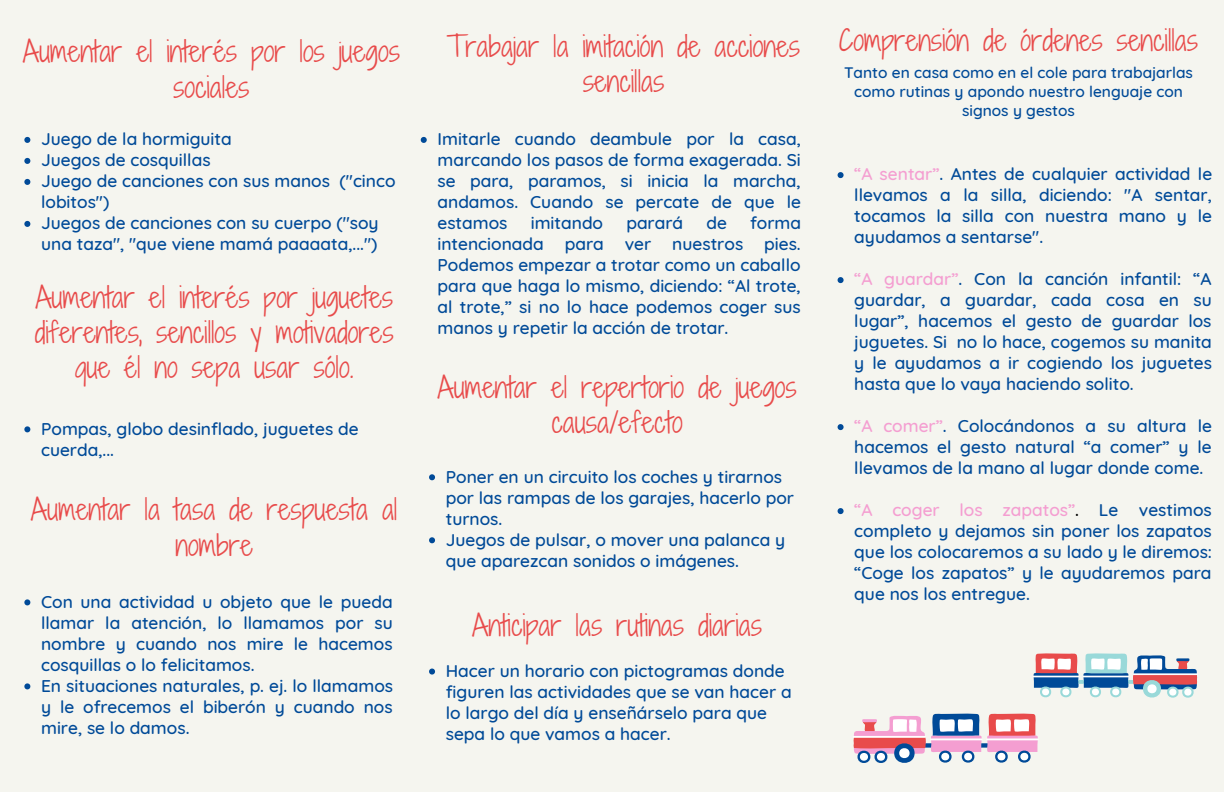
<style>
.page{position:relative;width:1224px;height:792px;background:#f5f5ef}
.page>*{position:absolute;margin:0;border:0;box-sizing:border-box;transform-origin:0 0}
.t1{font:27.8px/35.2px "Shadows Into Light Two";color:#e84b4b;text-align:center}
.t2{font:500 17.3px/21px "Quicksand";color:#004a98;text-align:justify}
.t3{font:500 15.5px/18.8px "Quicksand";color:#004a98;text-align:center}
.s1{color:#f49ed1}
.s2{color:#000}
</style>
<div class="page">
<svg style="left:853px;top:713px;width:185px;height:50px"></svg>
<hr style="left:853px;top:736px;width:73px;height:2px;background:#fff">
<hr style="left:986px;top:738px;width:53px;height:2px;background:#fff">
<hr style="left:930px;top:738px;width:52px;height:2px;background:#fff">
<svg style="left:1033px;top:653px;width:164px;height:45px"></svg>
<hr style="left:1133px;top:673px;width:65px;height:2px;background:#fff">
<hr style="left:1033px;top:676px;width:46px;height:1px;background:#fff">
<hr style="left:1083px;top:676px;width:46px;height:1px;background:#fff">
<svg style="left:24px;top:426px;width:6px;height:6px"></svg>
<svg style="left:24px;top:137px;width:6px;height:6px"></svg>
<svg style="left:24px;top:158px;width:6px;height:6px"></svg>
<svg style="left:24px;top:179px;width:6px;height:6px"></svg>
<svg style="left:24px;top:221px;width:6px;height:6px"></svg>
<svg style="left:24px;top:599px;width:6px;height:6px"></svg>
<svg style="left:24px;top:683px;width:6px;height:6px"></svg>
<svg style="left:838px;top:172px;width:6px;height:6px"></svg>
<svg style="left:838px;top:277px;width:6px;height:6px"></svg>
<svg style="left:838px;top:424px;width:6px;height:6px"></svg>
<svg style="left:838px;top:508px;width:6px;height:6px"></svg>
<svg style="left:421px;top:137px;width:6px;height:6px"></svg>
<svg style="left:429px;top:474px;width:6px;height:6px"></svg>
<svg style="left:429px;top:537px;width:6px;height:6px"></svg>
<svg style="left:429px;top:669px;width:6px;height:6px"></svg>
<h1 class="t1" style="left:23px;top:34px;width:379px">Aumentar el interés por los juegos sociales</h1>
<p class="t2" style="left:41px;top:128px;width:356px;text-align:left">Juego de la hormiguita<br>Juegos de cosquillas<br>Juego de canciones con sus manos ("cinco lobitos")<br>Juegos de canciones con su cuerpo ("soy una taza", "que viene mamá paaaata,...")</p>
<h1 class="t1" style="left:35px;top:279px;width:360px">Aumentar el interés por juguetes diferentes, sencillos y motivadores que él no sepa usar sólo.</h1>
<p class="t2" style="left:41px;top:418px;width:319px">Pompas, globo desinflado, juguetes de cuerda,...</p>
<h1 class="t1" style="left:31px;top:492px;width:368px">Aumentar la tasa de respuesta al nombre</h1>
<p class="t2" style="left:41px;top:591px;width:354px;text-align:left">Con una actividad u objeto que le pueda llamar la atención, lo llamamos por su nombre y cuando nos mire le hacemos cosquillas o lo felicitamos.<br>En situaciones naturales, p. ej. lo llamamos y le ofrecemos el biberón y cuando nos mire, se lo damos.</p>
<h1 class="t1" style="left:447px;top:29px;width:355px">Trabajar la imitación de acciones sencillas</h1>
<p class="t2" style="left:437px;top:128px;width:365px">Imitarle cuando deambule por la casa, marcando los pasos de forma exagerada. Si se para, paramos, si inicia la marcha, andamos. Cuando se percate de que le estamos</p>
<p class="t2" style="left:531px;top:212px;width:74px">imitando</p>
<p class="t2" style="left:626px;top:212px;width:58px">parará</p>
<p class="t2" style="left:706px;top:212px;width:22px">de</p>
<p class="t2" style="left:437px;top:212px;width:365px;text-indent:313px">forma intencionada para ver nuestros pies.<br>Podemos empezar a trotar como un caballo para que haga lo mismo, diciendo: “Al trote, al trote,” si no lo hace podemos coger sus manos y repetir la acción de trotar.</p>
<h1 class="t1" style="left:437px;top:370px;width:361px">Aumentar el repertorio de juegos causa/efecto</h1>
<p class="t2" style="left:446px;top:466px;width:350px;text-align:left">Poner en un circuito los coches y tirarnos por las rampas de los garajes, hacerlo por turnos.<br>Juegos de pulsar, o mover una palanca y que aparezcan sonidos o imágenes.</p>
<h1 class="t1" style="left:472px;top:608px;width:291px">Anticipar las rutinas diarias</h1>
<p class="t2" style="left:446px;top:660px;width:347px;text-align:left">Hacer un horario con pictogramas donde figuren las actividades que se van hacer a lo largo del día y enseñárselo para que sepa lo que vamos a hacer.</p>
<h1 class="t1" style="left:839px;top:23px;width:361px">Comprensión de órdenes sencillas</h1>
<p class="t3" style="left:844px;top:63px;width:350px">Tanto en casa como en el cole para trabajarlas como rutinas y apondo nuestro lenguaje con signos y gestos</p>
<p class="t2" style="left:854px;top:163px;width:359px"><span class="s1">“A sentar”</span>. Antes de cualquier actividad le llevamos a la silla, diciendo: "A sentar, tocamos la silla con nuestra mano y le ayudamos a sentarse".</p>
<p class="t2" style="left:854px;top:268px;width:359px"><span class="s1">“A guardar”</span>. Con la canción infantil: “A guardar, a guardar, cada cosa en su lugar”, hacemos el gesto de guardar los juguetes. Si no lo hace, cogemos su manita y le ayudamos a ir cogiendo los juguetes hasta que lo vaya haciendo solito.</p>
<p class="t2" style="left:854px;top:415px;width:359px"><span class="s1">“A comer”</span>. Colocándonos a su altura le hacemos el gesto natural “a comer” y le llevamos de la mano al lugar donde come.</p>
<p class="t2" style="left:854px;top:499px;width:359px"><span class="s1">“A coger los zapatos”</span><span class="s2">.</span> Le vestimos completo y dejamos sin poner los zapatos que los colocaremos a su lado y le diremos: “Coge los zapatos” y le ayudaremos para que nos los entregue.</p>
</div>
